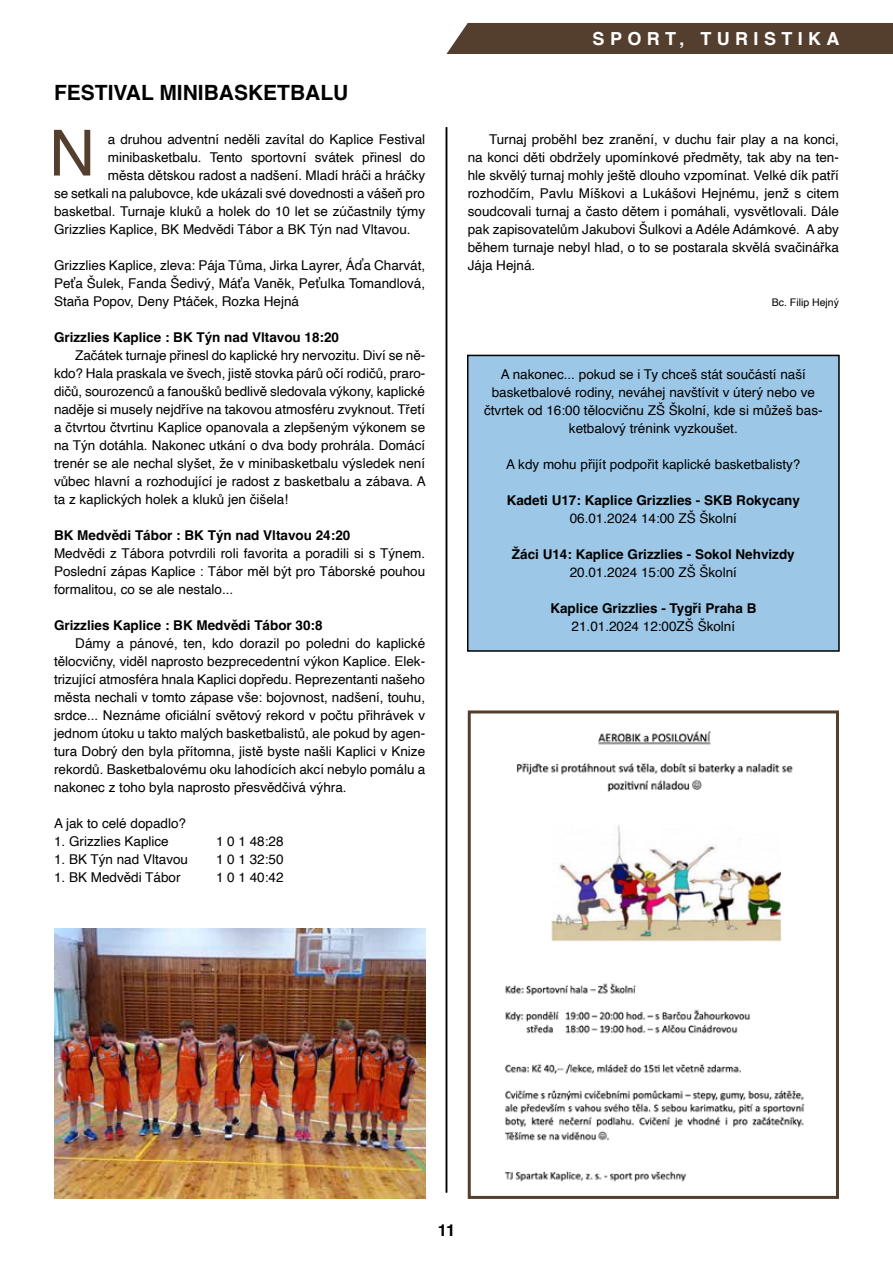
<style>
.page{position:relative;width:893px;height:1263px;background:#fff}
.page>*{position:absolute;margin:0;border:0;box-sizing:border-box;transform-origin:0 0}
.t1{font:63.75px "Helvetica";color:#543e2d}
.t2{font:700 21px "Helvetica";color:#000}
.t3{font:700 18px "Helvetica";letter-spacing:.3em;color:#fff}
.t4{font:700 16.5px "Helvetica";color:#000}
.t5{font:13.5px/18px "Helvetica";color:#000;text-align:justify}
.t6{font:700 13.5px "Helvetica";color:#000}
.t7{font:10.5px "Helvetica";color:#000}
</style>
<div class="page">
<div style="left:446px;top:23px;width:447px;height:31px;background:#543e2d"></div>
<hr style="left:446px;top:127px;width:1px;height:1065px;background:#000">
<div style="left:468px;top:355px;width:371px;height:296px;background:#9cc7e7"></div>
<div style="left:467px;top:355px;width:373px;height:297px;border:2px solid #000"></div>
<img style="left:54px;top:928px;width:371px;height:270px">
<img style="left:505px;top:731px;width:300px;height:451px">
<div style="left:468px;top:710px;width:371px;height:489px;border:3px solid #543e2d"></div>
<h2 class="t2" style="left:54px;top:80px;width:296px">FESTIVAL MINIBASKETBALU</h2>
<h1 class="t1" style="left:49px;top:104px;width:47px">N</h1>
<p class="t5" style="left:108px;top:131px;width:319px">a druhou adventní neděli zavítal do Kaplice Festival</p>
<p class="t5" style="left:108px;top:149px;width:319px">minibasketbalu. Tento sportovní svátek přinesl do</p>
<p class="t5" style="left:108px;top:167px;width:319px">města dětskou radost a nadšení. Mladí hráči a hráčky</p>
<p class="t5" style="left:54px;top:185px;width:372px">se setkali na palubovce, kde ukázali své dovednosti a vášeň pro</p>
<p class="t5" style="left:54px;top:203px;width:373px">basketbal. Turnaje kluků a holek do 10 let se zúčastnily týmy</p>
<p class="t5" style="left:54px;top:221px;width:358px">Grizzlies Kaplice, BK Medvědi Tábor a BK Týn nad Vltavou.</p>
<p class="t5" style="left:54px;top:257px;width:373px">Grizzlies Kaplice, zleva: Pája Tůma, Jirka Layrer, Áďa Charvát, Peťa Šulek, Fanda Šedivý, Máťa Vaněk, Peťulka Tomandlová, Staňa Popov, Deny Ptáček, Rozka Hejná</p>
<p class="t6" style="left:54px;top:329px;width:287px">Grizzlies Kaplice : BK Týn nad Vltavou 18:20</p>
<p class="t5" style="left:54px;top:347px;width:373px;text-indent:21px">Začátek turnaje přinesl do kaplické hry nervozitu. Diví se ně&shy;kdo? Hala praskala ve švech, jistě stovka párů očí rodičů, praro&shy;dičů, sourozenců a fanoušků bedlivě sledovala výkony, kaplické naděje si musely nejdříve na takovou atmosféru zvyknout. Třetí a čtvrtou čtvrtinu Kaplice opanovala a zlepšeným výkonem se na Týn dotáhla. Nakonec utkání o dva body prohrála. Domácí trenér se ale nechal slyšet, že v minibasketbalu výsledek není vůbec hlavní a rozhodující je radost z basketbalu a zábava. A ta z kaplických holek a kluků jen čišela!</p>
<p class="t6" style="left:54px;top:527px;width:298px">BK Medvědi Tábor : BK Týn nad Vltavou 24:20</p>
<p class="t5" style="left:54px;top:545px;width:373px">Medvědi z Tábora potvrdili roli favorita a poradili si s Týnem.<br>Poslední zápas Kaplice : Tábor měl být pro Táborské pouhou formalitou, co se ale nestalo...</p>
<p class="t6" style="left:54px;top:617px;width:270px">Grizzlies Kaplice : BK Medvědi Tábor 30:8</p>
<p class="t5" style="left:54px;top:635px;width:373px;text-indent:21px">Dámy a pánové, ten, kdo dorazil po poledni do kaplické tělocvičny, viděl naprosto bezprecedentní výkon Kaplice. Elek&shy;trizující atmosféra hnala Kaplici dopředu. Reprezentanti našeho města nechali v tomto zápase vše: bojovnost, nadšení, touhu, srdce... Neznáme oficiální světový rekord v počtu přihrávek v jednom útoku u takto malých basketbalistů, ale pokud by agen&shy;tura Dobrý den byla přítomna, jistě byste našli Kaplici v Knize rekordů. Basketbalovému oku lahodících akcí nebylo pomálu a nakonec z toho byla naprosto přesvědčivá výhra.</p>
<p class="t5" style="left:54px;top:815px;width:134px">A jak to celé dopadlo?</p>
<p class="t5" style="left:54px;top:833px;width:116px">1. Grizzlies Kaplice</p>
<p class="t5" style="left:216px;top:833px;width:69px">1 0 1 48:28</p>
<p class="t5" style="left:54px;top:851px;width:136px">1. BK Týn nad Vltavou</p>
<p class="t5" style="left:216px;top:851px;width:69px">1 0 1 32:50</p>
<p class="t5" style="left:54px;top:869px;width:128px">1. BK Medvědi Tábor</p>
<p class="t5" style="left:216px;top:869px;width:69px">1 0 1 40:42</p>
<h3 class="t3" style="left:593px;top:28px;width:249px">SPORT, TURISTIKA</h3>
<p class="t5" style="left:468px;top:131px;width:373px;text-indent:21px">Turnaj proběhl bez zranění, v duchu fair play a na konci, na konci děti obdržely upomínkové předměty, tak aby na ten&shy;hle skvělý turnaj mohly ještě dlouho vzpomínat. Velké dík patří rozhodčím, Pavlu Míškovi a Lukášovi Hejnému, jenž s citem soudcovali turnaj a často dětem i pomáhali, vysvětlovali. Dále pak zapisovatelům Jakubovi Šulkovi a Adéle Adámkové. A aby během turnaje nebyl hlad, o to se postarala skvělá svačinářka Jája Hejná.</p>
<p class="t7" style="left:772px;top:294px;width:69px">Bc. Filip Hejný</p>
<p class="t5" style="left:484px;top:366px;width:340px;text-align:center">A nakonec... pokud se i Ty chceš stát součástí naší basketbalové rodiny, neváhej navštívit v úterý nebo ve čtvrtek od 16:00 tělocvičnu ZŠ Školní, kde si můžeš bas&shy;ketbalový trénink vyzkoušet.</p>
<p class="t5" style="left:506px;top:456px;width:296px">A kdy mohu přijít podpořit kaplické basketbalisty?</p>
<p class="t6" style="left:507px;top:492px;width:295px">Kadeti U17: Kaplice Grizzlies - SKB Rokycany</p>
<p class="t5" style="left:570px;top:510px;width:169px">06.01.2024 14:00 ZŠ Školní</p>
<p class="t6" style="left:512px;top:546px;width:284px">Žáci U14: Kaplice Grizzlies - Sokol Nehvizdy</p>
<p class="t5" style="left:570px;top:564px;width:169px">20.01.2024 15:00 ZŠ Školní</p>
<p class="t6" style="left:550px;top:600px;width:208px">Kaplice Grizzlies - Tygři Praha B</p>
<p class="t5" style="left:572px;top:618px;width:165px">21.01.2024 12:00ZŠ Školní</p>
<p class="t4" style="left:438px;top:1220px;width:19px">11</p>
</div>
